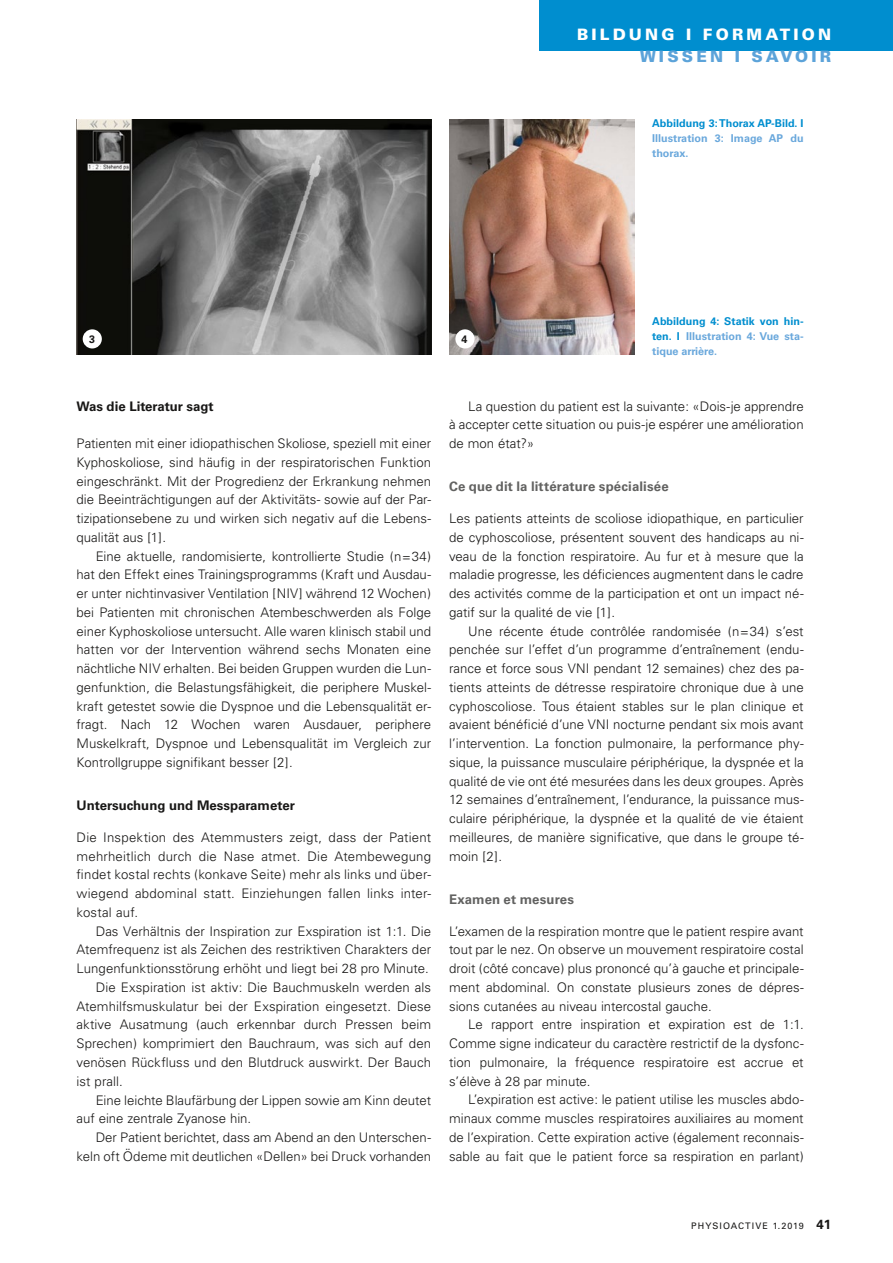
<style>
.page{position:relative;width:893px;height:1263px;background:#fff}
.page>*{position:absolute;margin:0;border:0;box-sizing:border-box;transform-origin:0 0}
.t1{font:900 15.75px "Univers";letter-spacing:.2em;color:#fff}
.t2{font:900 15.75px "Univers";letter-spacing:.2em;color:#5ca3d9}
.t3{font:300 13.2px/18.8px "Univers";color:#181716;text-align:justify}
.t4{font:700 13.2px "Univers";color:#181716}
.t5{font:700 13.2px "Univers";letter-spacing:.01em;color:#626261}
.t6{font:700 10.8px/15px "Univers";color:#6aa8dc}
.t7{font:700 10.8px "Univers";color:#008ecf}
.t8{font:700 10.8px "Univers";color:#181716}
.t9{font:9px "Univers";letter-spacing:.12em;color:#181716}
.s1{color:#008ecf}
.s2{font-weight:700;font-size:13.2px}
</style>
<div class="page">
<div style="left:539px;top:0;width:354px;height:51px;background:#008ecf"></div>
<img style="left:449px;top:120px;width:185px;height:234px">
<img style="left:77px;top:120px;width:354px;height:234px">
<div style="left:83px;top:329px;width:19px;height:19px;background:#fff;border-radius:50%"></div>
<div style="left:455px;top:329px;width:20px;height:19px;background:#fff;border-radius:50%"></div>
<p class="t1" style="left:577px;top:25px;width:256px">BILDUNG I FORMATION</p>
<p class="t2" style="left:640px;top:47px;width:193px">WISSEN I SAVOIR</p>
<p class="t8" style="left:89px;top:333px;width:7px">3</p>
<p class="t8" style="left:462px;top:333px;width:7px">4</p>
<p class="t7" style="left:652px;top:117px;width:153px">Abbildung 3: Thorax AP-Bild. I</p>
<p class="t6" style="left:652px;top:131px;width:153px">Illustration 3: Image AP du thorax.</p>
<p class="t6" style="left:652px;top:313px;width:153px;text-align:justify"><span class="s1">Abbildung 4: Statik von hin&shy;ten. I</span> Illustration 4: Vue sta&shy;tique arrière.</p>
<p class="t4" style="left:77px;top:398px;width:139px">Was die Literatur sagt</p>
<p class="t3" style="left:77px;top:434px;width:356px">Patienten mit einer idiopathischen Skoliose, speziell mit einer Kyphoskoliose, sind häufig in der respiratorischen Funktion eingeschränkt. Mit der Progredienz der Erkrankung nehmen die Beeinträchtigungen auf der Aktivitäts- sowie auf der Par&shy;tizipationsebene zu und wirken sich negativ auf die Lebens&shy;qualität aus [1].</p>
<p class="t3" style="left:77px;top:547px;width:356px;text-indent:19px">Eine aktuelle, randomisierte, kontrollierte Studie (n=34) hat den Effekt eines Trainingsprogramms (Kraft und Ausdau&shy;er unter nichtinvasiver Ventilation [NIV] während 12 Wochen) bei Patienten mit chronischen Atembeschwerden als Folge einer Kyphoskoliose untersucht. Alle waren klinisch stabil und hatten vor der Intervention während sechs Monaten eine nächtliche NIV erhalten. Bei beiden Gruppen wurden die Lun&shy;genfunktion, die Belastungsfähigkeit, die periphere Muskel&shy;kraft getestet sowie die Dyspnoe und die Lebensqualität er&shy;fragt. Nach 12 Wochen waren Ausdauer, periphere Muskelkraft, Dyspnoe und Lebensqualität im Vergleich zur Kontrollgruppe signifikant besser [2].</p>
<p class="t4" style="left:77px;top:798px;width:220px">Untersuchung und Messparameter</p>
<p class="t3" style="left:77px;top:828px;width:356px">Die Inspektion des Atemmusters zeigt, dass der Patient mehrheitlich durch die Nase atmet. Die Atembewegung findet kostal rechts (konkave Seite) mehr als links und über&shy;wiegend abdominal statt. Einziehungen fallen links inter&shy;kostal auf.</p>
<p class="t3" style="left:96px;top:922px;width:337px">Das Verhältnis der Inspiration zur Exspiration ist 1:1. Die</p>
<p class="t3" style="left:77px;top:940px;width:356px">Atemfrequenz ist als Zeichen des restriktiven Charakters der</p>
<p class="t3" style="left:77px;top:959px;width:354px">Lungenfunktionsstörung erhöht und liegt bei 28 pro Minute.</p>
<p class="t3" style="left:96px;top:978px;width:337px">Die Exspiration ist aktiv: Die Bauchmuskeln werden als</p>
<p class="t3" style="left:77px;top:997px;width:356px">Atemhilfsmuskulatur bei der Exspiration eingesetzt. Diese</p>
<p class="t3" style="left:77px;top:1015px;width:356px">aktive Ausatmung (auch erkennbar durch Pressen beim</p>
<p class="t3" style="left:77px;top:1034px;width:356px">Sprechen) komprimiert den Bauchraum, was sich auf den</p>
<p class="t3" style="left:77px;top:1053px;width:356px">venösen Rückfluss und den Blutdruck auswirkt. Der Bauch</p>
<p class="t3" style="left:77px;top:1072px;width:48px">ist prall.</p>
<p class="t3" style="left:96px;top:1090px;width:337px">Eine leichte Blaufärbung der Lippen sowie am Kinn deutet</p>
<p class="t3" style="left:77px;top:1109px;width:176px">auf eine zentrale Zyanose hin.</p>
<p class="t3" style="left:96px;top:1128px;width:337px">Der Patient berichtet, dass am Abend an den Unterschen-</p>
<p class="t3" style="left:77px;top:1147px;width:356px">keln oft Ödeme mit deutlichen «Dellen» bei Druck vorhanden</p>
<p class="t3" style="left:449px;top:396px;width:356px;text-indent:19px">La question du patient est la suivante: «Dois-je apprendre à accepter cette situation ou puis-je espérer une amélioration de mon état?»</p>
<p class="t5" style="left:449px;top:479px;width:221px">Ce que dit la littérature spécialisée</p>
<p class="t3" style="left:449px;top:509px;width:356px">Les patients atteints de scoliose idiopathique, en particulier de cyphoscoliose, présentent souvent des handicaps au ni&shy;veau de la fonction respiratoire. Au fur et à mesure que la maladie progresse, les déficiences augmentent dans le cadre des activités comme de la participation et ont un impact né&shy;gatif sur la qualité de vie [1].</p>
<p class="t3" style="left:449px;top:622px;width:356px;text-indent:19px">Une récente étude contrôlée randomisée (n=34) s’est penchée sur l’effet d’un programme d’entraînement (endu&shy;rance et force sous VNI pendant 12 semaines) chez des pa&shy;tients atteints de détresse respiratoire chronique due à une cyphoscoliose. Tous étaient stables sur le plan clinique et avaient bénéficié d’une VNI nocturne pendant six mois avant l’intervention. La fonction pulmonaire, la performance phy&shy;sique, la puissance musculaire périphérique, la dyspnée et la qualité de vie ont été mesurées dans les deux groupes. Après 12 semaines d’entraînement, l’endurance, la puissance mus&shy;culaire périphérique, la dyspnée et la qualité de vie étaient meilleures, de manière significative, que dans le groupe té&shy;moin [2].</p>
<p class="t5" style="left:449px;top:891px;width:126px">Examen et mesures</p>
<p class="t3" style="left:449px;top:922px;width:356px">L’examen de la respiration montre que le patient respire avant tout par le nez. On observe un mouvement respiratoire costal droit (côté concave) plus prononcé qu’à gauche et principale&shy;ment abdominal. On constate plusieurs zones de dépres&shy;sions cutanées au niveau intercostal gauche.</p>
<p class="t3" style="left:449px;top:1015px;width:356px;text-indent:19px">Le rapport entre inspiration et expiration est de 1:1.<br>Comme signe indicateur du caractère restrictif de la dysfonc&shy;tion pulmonaire, la fréquence respiratoire est accrue et s’élève à 28 par minute.</p>
<p class="t3" style="left:449px;top:1090px;width:356px;text-indent:19px">L’expiration est active: le patient utilise les muscles abdo&shy;minaux comme muscles respiratoires auxiliaires au moment de l’expiration. Cette expiration active (également reconnais&shy;sable au fait que le patient force sa respiration en parlant)</p>
<p class="t9" style="left:691px;top:1220px;width:142px">PHYSIOACTIVE 1.2019 <span class="s2">41</span></p>
</div>
